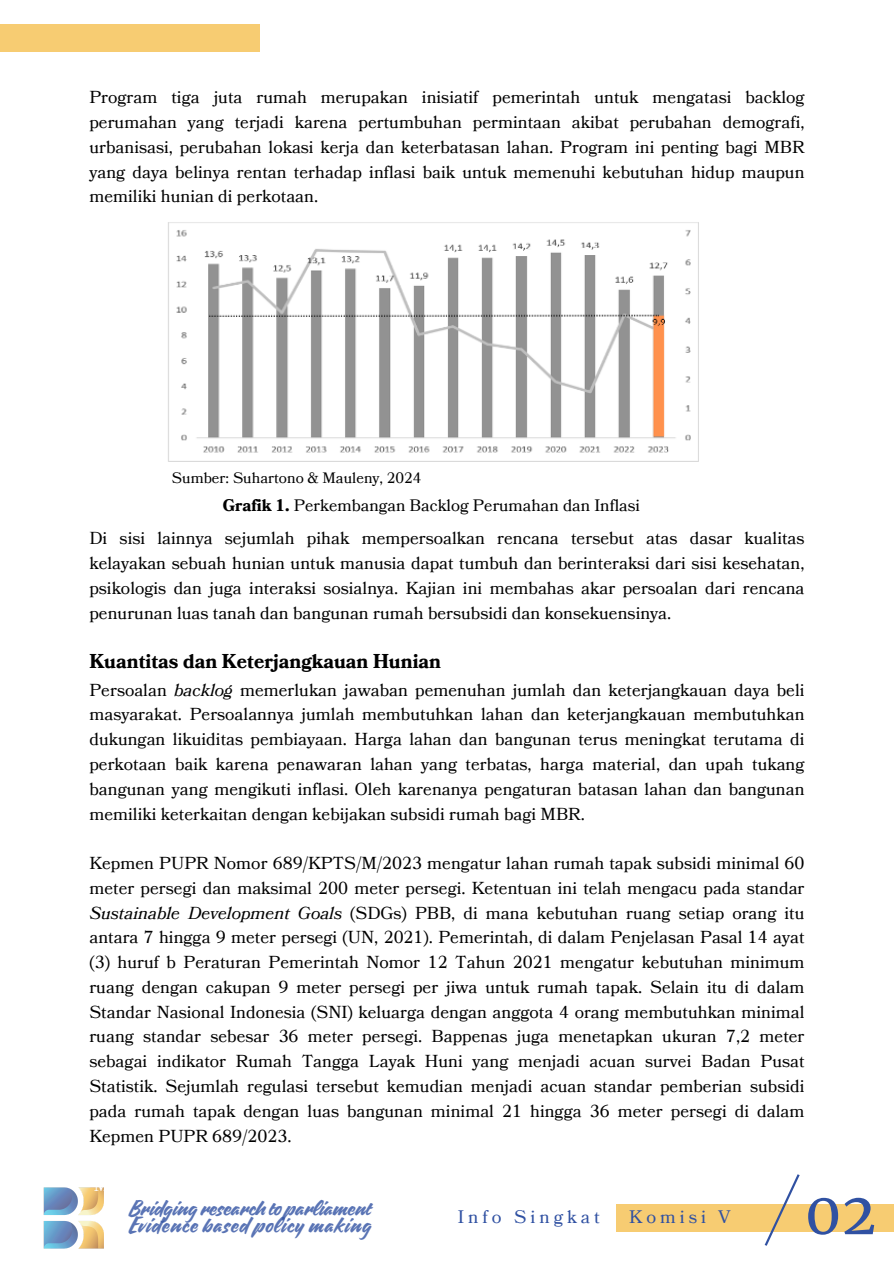
<style>
.page{position:relative;width:894px;height:1264px;background:#fff}
.page>*{position:absolute;margin:0;border:0;box-sizing:border-box;transform-origin:0 0}
.t1{font:100 92.85px "Vanyla 4 F Unicase";color:#3051a2}
.t2{font:57.6px "Merriweather";color:#3051a2}
.t3{font:21.15px "Quotes Script";letter-spacing:.045em;color:#3051a2}
.t4{font:21px "Quotes Script";color:#3051a2}
.t5{font:700 19.5px "Bookmania";color:#000}
.t6{font:18px "Bookmania";letter-spacing:.22em;color:#3051a2}
.t7{font:17.25px/24.8px "Bookmania";color:#000;text-align:justify}
.t8{font:16.5px "Bookmania";color:#000}
.t9{font:15px "Bookmania";color:#000}
.s1{font-weight:700}
.s2{font-style:italic}
</style>
<div class="page">
<img style="left:43px;top:1187px;width:61px;height:62px">
<div style="left:0;top:24px;width:259px;height:27px;background:#f7cc72"></div>
<div style="left:616px;top:1204px;width:277px;height:27px;background:#f7cc72"></div>
<img style="left:168px;top:222px;width:531px;height:240px">
<h3 class="t7" style="left:89px;top:86px;width:716px">Program tiga juta rumah merupakan inisiatif pemerintah untuk mengatasi backlog perumahan yang terjadi karena pertumbuhan permintaan akibat perubahan demografi, urbanisasi, perubahan lokasi kerja dan keterbatasan lahan. Program ini penting bagi MBR yang daya belinya rentan terhadap inflasi baik untuk memenuhi kebutuhan hidup maupun</h3>
<h2 class="t7" style="left:89px;top:185px;width:230px">memiliki hunian di perkotaan.</h2>
<p class="t9" style="left:172px;top:468px;width:251px">Sumber: Suhartono &amp; Mauleny, 2024</p>
<p class="t8" style="left:222px;top:494px;width:418px"><span class="s1">Grafik 1.</span> Perkembangan Backlog Perumahan dan Inflasi</p>
<p class="t7" style="left:89px;top:526px;width:716px">Di sisi lainnya sejumlah pihak mempersoalkan rencana tersebut atas dasar kualitas kelayakan sebuah hunian untuk manusia dapat tumbuh dan berinteraksi dari sisi kesehatan, psikologis dan juga interaksi sosialnya. Kajian ini membahas akar persoalan dari rencana</p>
<h2 class="t7" style="left:89px;top:601px;width:583px">penurunan luas tanah dan bangunan rumah bersubsidi dan konsekuensinya.</h2>
<h3 class="t5" style="left:89px;top:648px;width:353px">Kuantitas dan Keterjangkauan Hunian</h3>
<h1 class="t7" style="left:89px;top:678px;width:716px">Persoalan <span class="s2">backlog</span> memerlukan jawaban pemenuhan jumlah dan keterjangkauan daya beli masyarakat. Persoalannya jumlah membutuhkan lahan dan keterjangkauan membutuhkan dukungan likuiditas pembiayaan. Harga lahan dan bangunan terus meningkat terutama di</h1>
<h3 class="t7" style="left:89px;top:752px;width:716px">perkotaan baik karena penawaran lahan yang terbatas, harga material, dan upah tukang bangunan yang mengikuti inflasi. Oleh karenanya pengaturan batasan lahan dan bangunan memiliki keterkaitan dengan kebijakan subsidi rumah bagi MBR.</h3>
<h3 class="t7" style="left:89px;top:851px;width:716px">Kepmen PUPR Nomor 689/KPTS/M/2023 mengatur lahan rumah tapak subsidi minimal 60 meter persegi dan maksimal 200 meter persegi. Ketentuan ini telah mengacu pada standar</h3>
<h3 class="t7" style="left:89px;top:900px;width:716px"><span class="s2">Sustainable Development Goals</span> (SDGs) PBB, di mana kebutuhan ruang setiap orang itu antara 7 hingga 9 meter persegi (UN, 2021). Pemerintah, di dalam Penjelasan Pasal 14 ayat (3) huruf b Peraturan Pemerintah Nomor 12 Tahun 2021 mengatur kebutuhan minimum ruang dengan cakupan 9 meter persegi per jiwa untuk rumah tapak. Selain itu di dalam Standar Nasional Indonesia (SNI) keluarga dengan anggota 4 orang membutuhkan minimal ruang standar sebesar 36 meter persegi. Bappenas juga menetapkan ukuran 7,2 meter sebagai indikator Rumah Tangga Layak Huni yang menjadi acuan survei Badan Pusat Statistik. Sejumlah regulasi tersebut kemudian menjadi acuan standar pemberian subsidi pada rumah tapak dengan luas bangunan minimal 21 hingga 36 meter persegi di dalam Kepmen PUPR 689/2023.</h3>
<p class="t4" style="left:130px;top:1193px;width:243px">Bridging research to parliament</p>
<h3 class="t6" style="left:458px;top:1204px;width:143px">Info Singkat</h3>
<h3 class="t6" style="left:629px;top:1204px;width:103px">Komisi V</h3>
<p class="t3" style="left:129px;top:1210px;width:244px">Evidence based policy making</p>
<p class="t1" style="left:764px;top:1167px;width:36px">/</p>
<p class="t2" style="left:804px;top:1177px;width:73px">02</p>
</div>
